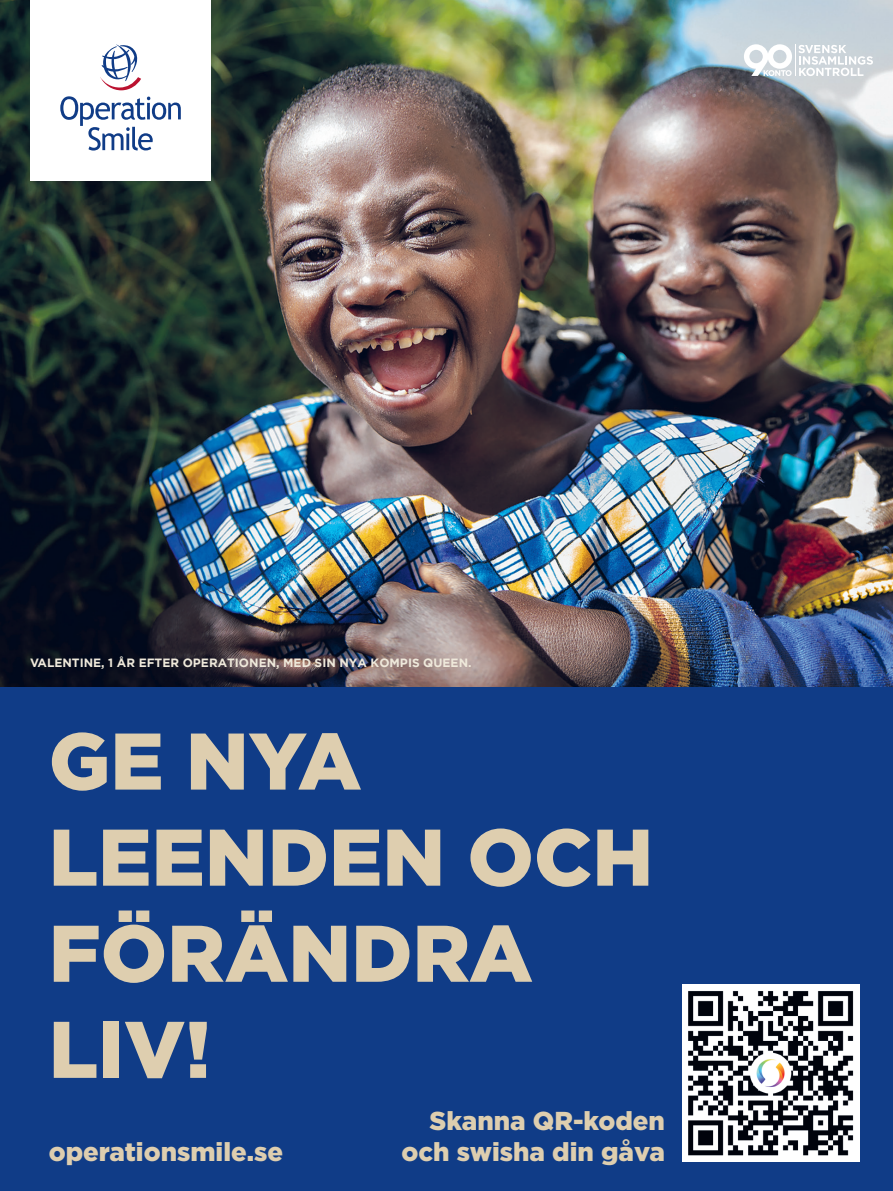
<style>
.page{position:relative;width:893px;height:1191px;background:#fff}
.page>*{position:absolute;margin:0;border:0;box-sizing:border-box;transform-origin:0 0}
.t1{font:900 80.1px/96px "Gotham";color:#deceaf}
.t2{font:900 25.95px/31px "Gotham";color:#deceaf;text-align:right}
.t3{font:700 12px "Gotham";color:#efe9db}
</style>
<div class="page">
<img style="left:0;top:0;width:893px;height:687px">
<div style="left:0;top:687px;width:893px;height:504px;background:#103c87"></div>
<div style="left:30px;top:0;width:181px;height:181px;background:#fff"></div>
<svg style="left:60px;top:96px;width:121px;height:54px"></svg>
<svg style="left:100px;top:44px;width:41px;height:46px"></svg>
<hr style="left:795px;top:44px;width:1px;height:32px;background:#fff">
<svg style="left:798px;top:45px;width:75px;height:31px"></svg>
<svg style="left:744px;top:44px;width:48px;height:32px"></svg>
<svg style="left:682px;top:985px;width:178px;height:176px"></svg>
<img style="left:684px;top:986px;width:174px;height:173px">
<p class="t3" style="left:30px;top:656px;width:443px">VALENTINE, 1 ÅR EFTER OPERATIONEN, MED SIN NYA KOMPIS QUEEN.</p>
<h1 class="t1" style="left:49px;top:711px;width:606px">GE NYA<br>LEENDEN OCH<br>FÖRÄNDRA<br>LIV!</h1>
<h2 class="t2" style="left:401px;top:1104px;width:265px">Skanna QR-koden och swisha din gåva</h2>
<h2 class="t2" style="left:49px;top:1135px;width:236px">operationsmile.se</h2>
</div>
